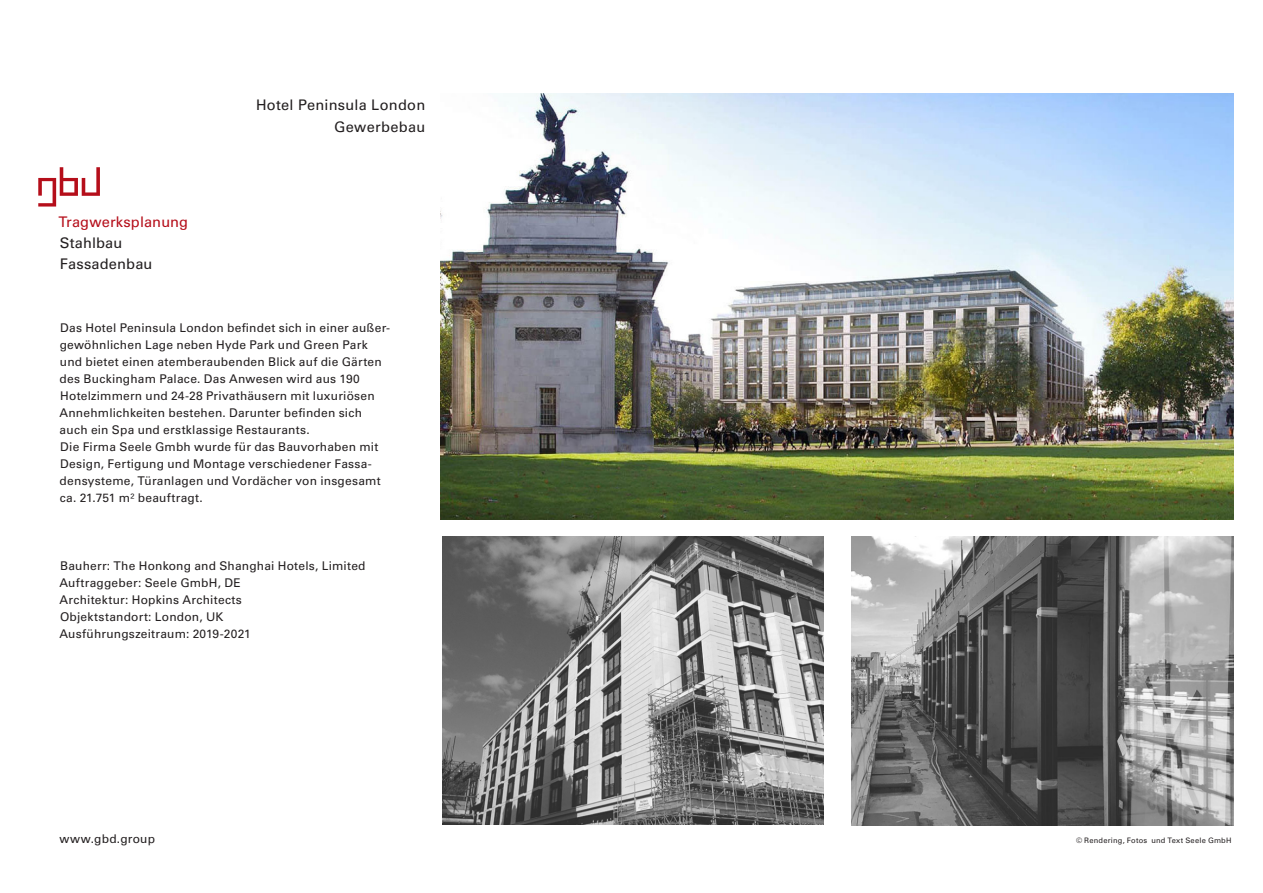
<style>
.page{position:relative;width:1263px;height:893px;background:#fff}
.page>*{position:absolute;margin:0;border:0;box-sizing:border-box;transform-origin:0 0}
.t1{font:14.7px "Univers LT Std";letter-spacing:.01em;color:#231f20}
.FT_9_75{font:14.7px "Univers LT Std";letter-spacing:.01em;color:#b50e1a}
.Roman_9_72pt{font:14.55px "Univers LT Std";letter-spacing:.02em;color:#231f20}
.FT_8{font:12px/17.1px "Univers LT Std";letter-spacing:.015em;color:#231f20}
.FT_8-2{font:7.5px "Univers LT Std";letter-spacing:.03em;color:#231f20}
</style>
<div class="page">
<svg style="left:38px;top:167px;width:62px;height:40px"></svg>
<img style="left:441px;top:93px;width:792px;height:426px">
<img style="left:852px;top:536px;width:381px;height:290px">
<img style="left:442px;top:536px;width:382px;height:289px">
<p class="FT_9_75" style="left:58px;top:213px;width:131px">Tragwerksplanung</p>
<p class="t1" style="left:60px;top:234px;width:64px">Stahlbau</p>
<p class="t1" style="left:60px;top:255px;width:94px">Fassadenbau</p>
<p class="Roman_9_72pt" style="left:256px;top:96px;width:171px">Hotel Peninsula London</p>
<p class="Roman_9_72pt" style="left:334px;top:118px;width:93px">Gewerbebau</p>
<p class="FT_8" style="left:60px;top:319px;width:332px">Das Hotel Peninsula London befindet sich in einer außer&shy;gewöhnlichen Lage neben Hyde Park und Green Park und bietet einen atemberaubenden Blick auf die Gärten des Buckingham Palace. Das Anwesen wird aus 190<br>Hotelzimmern und 24-28 Privathäusern mit luxuriösen Annehmlichkeiten bestehen. Darunter befinden sich auch ein Spa und erstklassige Restaurants.</p>
<p class="FT_8" style="left:60px;top:438px;width:323px">Die Firma Seele Gmbh wurde für das Bauvorhaben mit Design, Fertigung und Montage verschiedener Fassa&shy;densysteme, Türanlagen und Vordächer von insgesamt ca. 21.751 m² beauftragt.</p>
<p class="FT_8" style="left:60px;top:557px;width:307px">Bauherr: The Honkong and Shanghai Hotels, Limited</p>
<p class="FT_8" style="left:60px;top:574px;width:183px">Auftraggeber: Seele GmbH, DE</p>
<p class="FT_8" style="left:60px;top:592px;width:184px">Architektur: Hopkins Architects</p>
<p class="FT_8" style="left:60px;top:609px;width:165px">Objektstandort: London, UK</p>
<p class="FT_8" style="left:60px;top:626px;width:193px">Ausführungszeitraum: 2019-2021</p>
<p class="FT_8" style="left:60px;top:830px;width:97px">www.gbd.group</p>
<p class="FT_8-2" style="left:1076px;top:835px;width:157px">© Rendering, Fotos und Text Seele GmbH</p>
</div>
